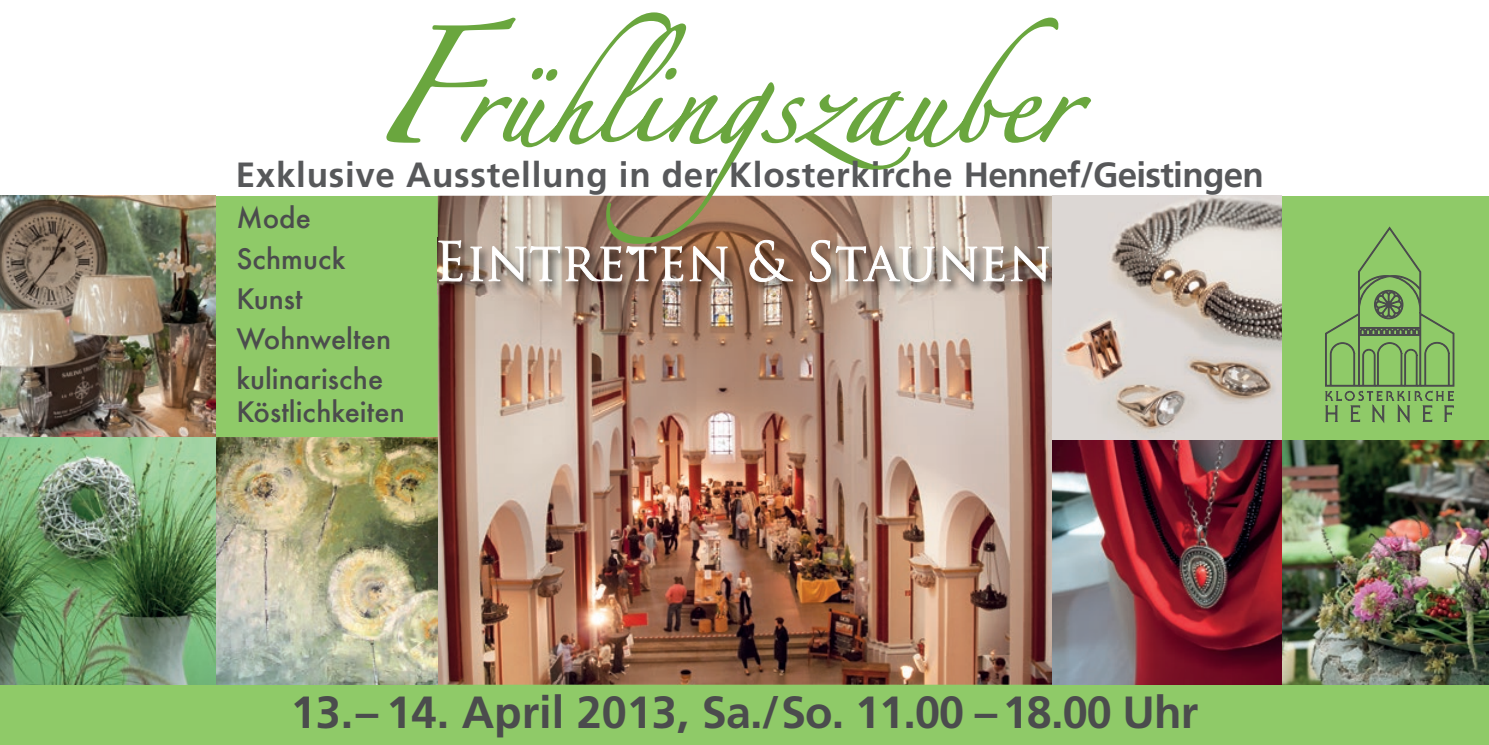
<style>
.page{position:relative;width:1489px;height:745px;background:#fff}
.page>*{position:absolute;margin:0;border:0;box-sizing:border-box;transform-origin:0 0}
.t1{font:700 45px "Frutiger LT Std";color:#4b4c4d}
.t2{font:700 35px "Frutiger LT Std";letter-spacing:.02em;color:#57585a}
.t3{font:500 27.5px/40px "Futura";color:#4b4c4d}
</style>
<div class="page">
<div style="left:0;top:675px;width:1488px;height:69px;background:#8fca68"></div>
<div style="left:0;top:196px;width:1488px;height:488px;background:#8fca68"></div>
<img style="left:438px;top:295px;width:614px;height:389px">
<svg style="left:438px;top:245px;width:611px;height:84px;background:#b19a8c"></svg>
<img style="left:0;top:196px;width:215px;height:241px">
<img style="left:1052px;top:196px;width:228px;height:244px">
<img style="left:1280px;top:440px;width:208px;height:244px">
<img style="left:1052px;top:440px;width:228px;height:244px">
<img style="left:215px;top:437px;width:222px;height:247px">
<img style="left:0;top:437px;width:215px;height:247px">
<svg style="left:1325px;top:226px;width:129px;height:197px"></svg>
<svg style="left:386px;top:12px;width:706px;height:233px"></svg>
<p class="t2" style="left:236px;top:154px;width:1029px">Exklusive Ausstellung in der Klosterkirche Hennef/Geistingen</p>
<p class="t3" style="left:236px;top:198px;width:156px">Mode<br>Schmuck<br>Kunst<br>Wohnwelten kulinarische</p>
<p class="t3" style="left:236px;top:391px;width:170px">Köstlichkeiten</p>
<p class="t1" style="left:291px;top:685px;width:909px">13.– 14. April 2013, Sa./So. 11.00 –18.00 Uhr</p>
</div>
